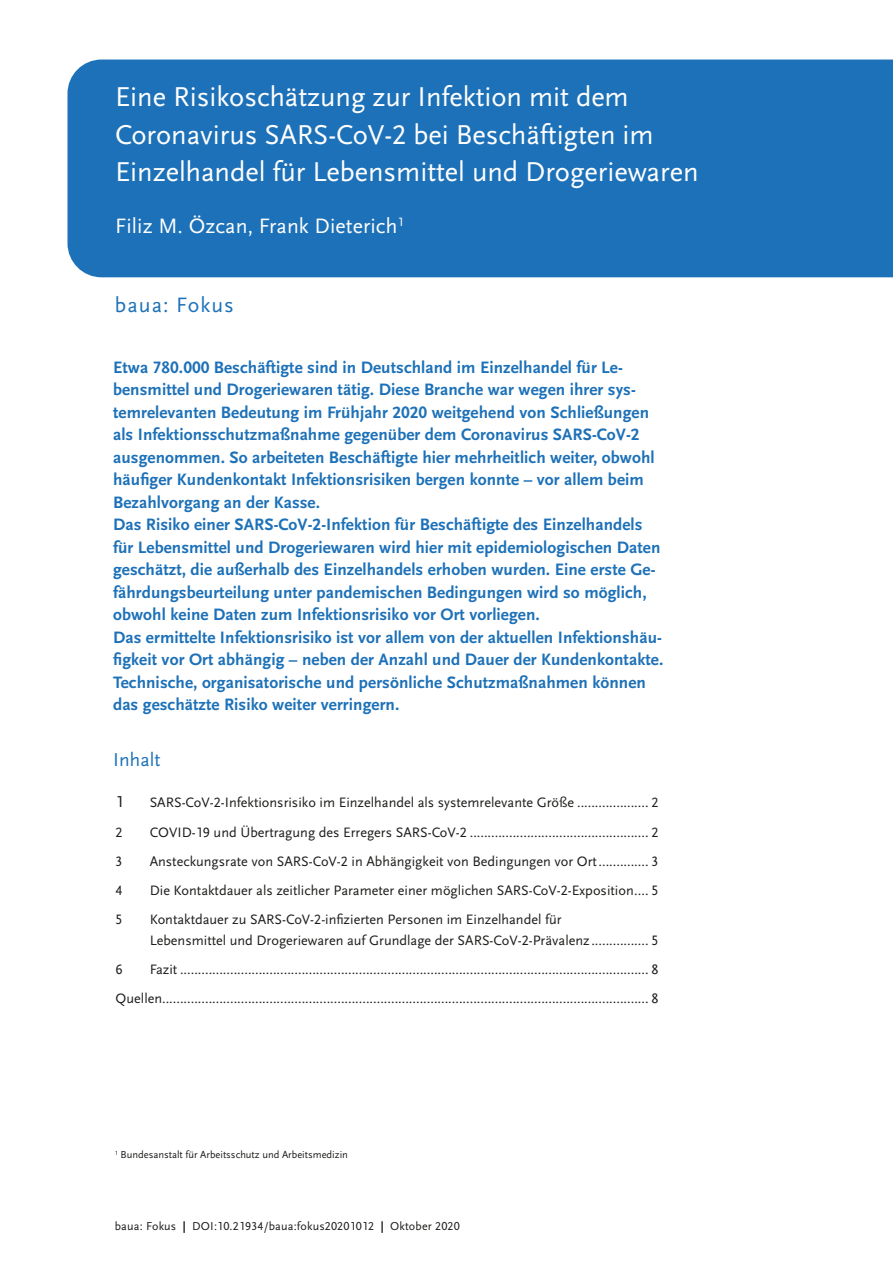
<style>
.page{position:relative;width:893px;height:1263px;background:#fff}
.page>*{position:absolute;margin:0;border:0;box-sizing:border-box;transform-origin:0 0}
._1_TI_Kopf_Head{font:28.5px/37.5px "Scala Sans Pro";color:#fff}
._1_TI_Kopf_Sub{font:21.75px "Scala Sans Pro";letter-spacing:.005em;color:#fff}
.t1{font:21.75px "Scala Sans Pro";letter-spacing:.05em;color:#1d71b8}
._3_ZwHead_1{font:19.5px "Scala Sans Pro";letter-spacing:.005em;color:#1d71b8}
._2_Abstract{font:700 17.25px/22.5px "Scala Sans Pro";letter-spacing:.005em;color:#1d71b8}
._2_IHV{font:16.5px "Scala Sans Pro";color:#1d1d1b}
._2_IHV-2{font:14.25px/20.7px "Scala Sans Pro";color:#1d1d1b}
.t2{font:12px "Scala Sans Pro";letter-spacing:.015em;color:#1d1d1b}
.Fußnote{font:10.5px "Scala Sans Pro";color:#1d1d1b}
.s1{font-weight:700}
</style>
<div class="page">
<div style="left:67px;top:60px;width:826px;height:217px;background:#1d71b8"></div>
<p class="_1_TI_Kopf_Head" style="left:115px;top:78px;width:585px">Eine Risikoschätzung zur Infektion mit dem<br>Coronavirus SARS-CoV-2 bei Beschäftigten im<br>Einzelhandel für Lebensmittel und Drogeriewaren</p>
<p class="_1_TI_Kopf_Sub" style="left:115px;top:213px;width:290px">Filiz M. Özcan, Frank Dieterich<sup>1</sup></p>
<p class="t1" style="left:115px;top:293px;width:121px">baua: Fokus</p>
<p class="_2_Abstract" style="left:113px;top:356px;width:552px">Etwa 780.000 Beschäftigte sind in Deutschland im Einzelhandel für Le&shy;bensmittel und Drogeriewaren tätig. Diese Branche war wegen ihrer sys&shy;temrelevanten Bedeutung im Frühjahr 2020 weitgehend von Schließungen als Infektionsschutzmaßnahme gegenüber dem Coronavirus SARS-CoV-2 ausgenommen. So arbeiteten Beschäftigte hier mehrheitlich weiter, obwohl häufiger Kundenkontakt Infektionsrisiken bergen konnte – vor allem beim Bezahlvorgang an der Kasse.<br>Das Risiko einer SARS-CoV-2-Infektion für Beschäftigte des Einzelhandels für Lebensmittel und Drogeriewaren wird hier mit epidemiologischen Daten geschätzt, die außerhalb des Einzelhandels erhoben wurden. Eine erste Ge&shy;fährdungsbeurteilung unter pandemischen Bedingungen wird so möglich, obwohl keine Daten zum Infektionsrisiko vor Ort vorliegen.<br>Das ermittelte Infektionsrisiko ist vor allem von der aktuellen Infektionshäu&shy;figkeit vor Ort abhängig – neben der Anzahl und Dauer der Kundenkontakte.<br>Technische, organisatorische und persönliche Schutzmaßnahmen können das geschätzte Risiko weiter verringern.</p>
<p class="_3_ZwHead_1" style="left:113px;top:748px;width:49px">Inhalt</p>
<p class="_2_IHV" style="left:116px;top:792px;width:10px">1</p>
<p class="_2_IHV-2" style="left:150px;top:792px;width:510px">SARS-CoV-2-Infektionsrisiko im Einzelhandel als systemrelevante Größe .................... 2</p>
<p class="_2_IHV-2" style="left:116px;top:821px;width:9px">2</p>
<p class="_2_IHV-2" style="left:150px;top:821px;width:510px">COVID-19 und Übertragung des Erregers SARS-CoV-2 .................................................. 2</p>
<p class="_2_IHV-2" style="left:116px;top:851px;width:9px">3</p>
<p class="_2_IHV-2" style="left:150px;top:851px;width:510px">Ansteckungsrate von SARS-CoV-2 in Abhängigkeit von Bedingungen vor Ort.............. 3</p>
<p class="_2_IHV-2" style="left:116px;top:880px;width:9px">4</p>
<p class="_2_IHV-2" style="left:150px;top:880px;width:510px">Die Kontaktdauer als zeitlicher Parameter einer möglichen SARS-CoV-2-Exposition.... 5</p>
<p class="_2_IHV-2" style="left:116px;top:909px;width:9px">5</p>
<p class="_2_IHV-2" style="left:150px;top:909px;width:510px">Kontaktdauer zu SARS-CoV-2-infizierten Personen im Einzelhandel für<br>Lebensmittel und Drogeriewaren auf Grundlage der SARS-CoV-2-Prävalenz................ 5</p>
<p class="_2_IHV-2" style="left:116px;top:959px;width:9px">6</p>
<p class="_2_IHV-2" style="left:150px;top:959px;width:510px">Fazit ................................................................................................................................... 8</p>
<p class="_2_IHV-2" style="left:116px;top:988px;width:544px">Quellen........................................................................................................................................ 8</p>
<p class="Fußnote" style="left:115px;top:1148px;width:235px"><sup>1</sup> Bundesanstalt für Arbeitsschutz und Arbeitsmedizin</p>
<p class="t2" style="left:115px;top:1219px;width:346px">baua: Fokus <span class="s1">|</span> DOI:10.21934/baua:fokus20201012 <span class="s1">|</span> Oktober 2020</p>
</div>
